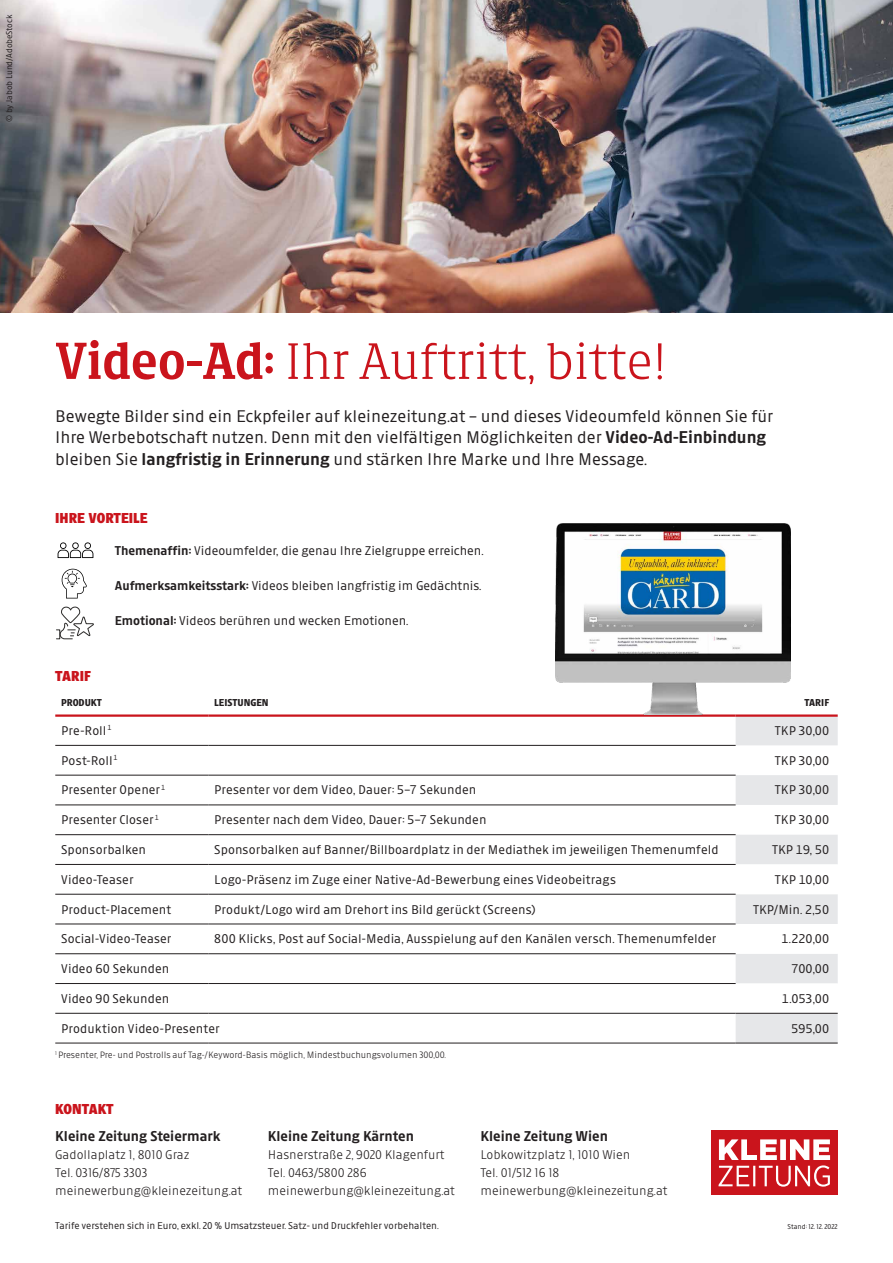
<style>
.page{position:relative;width:893px;height:1263px;background:#fff}
.page>*{position:absolute;margin:0;border:0;box-sizing:border-box;transform-origin:0 0}
._01_Headline{font:300 54.75px "Kleine Titel";color:#ca141c}
.Vorteile-Text_9_12{font:18px/21.6px "Kleine Sans";color:#231f20}
.Vorteile-Text_9_12-2{font:500 15px "Kleine Sans";color:#231f20}
.Headline_klein_Versa{font:900 15px "Kleine Sans";color:#ca141c}
.Tab_Text_links{font:13.5px "Kleine Sans";letter-spacing:.005em;color:#231f20}
.Vorteile-Text_9_12-3{font:300 13.5px/18px "Kleine Sans";color:#231f20}
.Vorteile-Text_9_12-4{font:13.5px "Kleine Sans";color:#231f20}
.Tab_Text_rechts{font:13.5px "Kleine Sans";letter-spacing:.005em;color:#231f20}
.Fußnote{font:10.5px "Kleine Sans";color:#231f20}
.Tab_Rubrik_Titel_lin{font:700 10.5px "Kleine Sans";color:#231f20}
.Fußzeile{font:300 9.9px "Kleine Sans";color:#231f20}
.Fotocredit{font:9px "Kleine Sans";letter-spacing:-.01em;color:#231f20}
.Fußnote-2{font:7.5px "Kleine Sans";color:#231f20}
.s1{font-weight:500}
</style>
<div class="page">
<img style="left:0;top:0;width:893px;height:313px">
<svg style="left:62px;top:569px;width:25px;height:29px"></svg>
<svg style="left:59px;top:606px;width:34px;height:33px"></svg>
<svg style="left:58px;top:542px;width:35px;height:16px"></svg>
<div style="left:711px;top:1131px;width:127px;height:64px;background:#ca141c"></div>
<svg style="left:718px;top:1139px;width:112px;height:48px"></svg>
<svg style="left:736px;top:717px;width:102px;height:326px"></svg>
<hr style="left:55px;top:745px;width:153px;height:1px;background:#231f20">
<hr style="left:55px;top:775px;width:153px;height:1px;background:#231f20">
<hr style="left:55px;top:805px;width:153px;height:1px;background:#231f20">
<hr style="left:55px;top:834px;width:153px;height:1px;background:#231f20">
<hr style="left:55px;top:864px;width:153px;height:1px;background:#231f20">
<hr style="left:55px;top:894px;width:153px;height:1px;background:#231f20">
<hr style="left:55px;top:924px;width:153px;height:1px;background:#231f20">
<hr style="left:55px;top:953px;width:153px;height:1px;background:#231f20">
<hr style="left:55px;top:983px;width:153px;height:1px;background:#231f20">
<hr style="left:55px;top:1013px;width:153px;height:1px;background:#231f20">
<hr style="left:55px;top:1043px;width:153px;height:1px;background:#231f20">
<hr style="left:208px;top:1043px;width:528px;height:1px;background:#231f20">
<hr style="left:55px;top:714px;width:153px;height:3px;background:#ca141c">
<hr style="left:208px;top:714px;width:528px;height:3px;background:#ca141c">
<hr style="left:736px;top:714px;width:102px;height:3px;background:#ca141c">
<hr style="left:736px;top:1013px;width:102px;height:1px;background:#231f20">
<hr style="left:736px;top:1043px;width:102px;height:1px;background:#231f20">
<hr style="left:208px;top:745px;width:528px;height:1px;background:#231f20">
<hr style="left:208px;top:775px;width:528px;height:1px;background:#231f20">
<hr style="left:208px;top:805px;width:528px;height:1px;background:#231f20">
<hr style="left:208px;top:834px;width:528px;height:1px;background:#231f20">
<hr style="left:208px;top:864px;width:528px;height:1px;background:#231f20">
<hr style="left:208px;top:894px;width:528px;height:1px;background:#231f20">
<hr style="left:208px;top:924px;width:528px;height:1px;background:#231f20">
<hr style="left:208px;top:953px;width:528px;height:1px;background:#231f20">
<hr style="left:208px;top:983px;width:528px;height:1px;background:#231f20">
<hr style="left:208px;top:1013px;width:528px;height:1px;background:#231f20">
<img style="left:556px;top:523px;width:234px;height:192px">
<p class="Fotocredit" style="left:4px;top:122px;width:108px;rotate:-90deg">© by Jabob Lund/AdobeStock</p>
<p class="_01_Headline" style="left:55px;top:326px;width:613px"><span class="s1">Video-Ad:</span> Ihr Auftritt, bitte!</p>
<p class="Vorteile-Text_9_12" style="left:55px;top:404px;width:719px">Bewegte Bilder sind ein Eckpfeiler auf kleinezeitung.at – und dieses Videoumfeld können Sie für<br>Ihre Werbebotschaft nutzen. Denn mit den vielfältigen Möglichkeiten der <span class="s1">Video-Ad-Einbindung </span>bleiben Sie <span class="s1">langfristig in Erinnerung</span> und stärken Ihre Marke und Ihre Message.</p>
<p class="Headline_klein_Versa" style="left:55px;top:508px;width:94px">IHRE VORTEILE</p>
<p class="Vorteile-Text_9_12-4" style="left:115px;top:542px;width:370px"><span class="s1">Themenaffin:</span> Videoumfelder, die genau Ihre Zielgruppe erreichen.</p>
<p class="Vorteile-Text_9_12-4" style="left:115px;top:577px;width:368px"><span class="s1">Aufmerksamkeitsstark:</span> Videos bleiben langfristig im Gedächtnis.</p>
<p class="Vorteile-Text_9_12-4" style="left:115px;top:612px;width:295px"><span class="s1">Emotional:</span> Videos berühren und wecken Emotionen.</p>
<p class="Headline_klein_Versa" style="left:55px;top:666px;width:37px">TARIF</p>
<p class="Tab_Rubrik_Titel_lin" style="left:61px;top:695px;width:42px">PRODUKT</p>
<p class="Tab_Rubrik_Titel_lin" style="left:214px;top:695px;width:56px">LEISTUNGEN</p>
<p class="Tab_Rubrik_Titel_lin" style="left:804px;top:695px;width:26px">TARIF</p>
<p class="Tab_Text_links" style="left:61px;top:722px;width:52px">Pre-Roll<sup>1</sup></p>
<p class="Tab_Text_rechts" style="left:775px;top:722px;width:56px">TKP 30,00</p>
<p class="Tab_Text_links" style="left:61px;top:752px;width:58px">Post-Roll<sup>1</sup></p>
<p class="Tab_Text_rechts" style="left:775px;top:752px;width:56px">TKP 30,00</p>
<p class="Tab_Text_links" style="left:61px;top:781px;width:106px">Presenter Opener<sup>1</sup></p>
<p class="Tab_Text_links" style="left:214px;top:781px;width:263px">Presenter vor dem Video, Dauer: 5–7 Sekunden</p>
<p class="Tab_Text_rechts" style="left:775px;top:781px;width:56px">TKP 30,00</p>
<p class="Tab_Text_links" style="left:61px;top:811px;width:99px">Presenter Closer<sup>1</sup></p>
<p class="Tab_Text_links" style="left:214px;top:811px;width:274px">Presenter nach dem Video, Dauer: 5–7 Sekunden</p>
<p class="Tab_Text_rechts" style="left:775px;top:811px;width:56px">TKP 30,00</p>
<p class="Tab_Text_links" style="left:61px;top:841px;width:86px">Sponsorbalken</p>
<p class="Tab_Text_links" style="left:214px;top:841px;width:506px">Sponsorbalken auf Banner/Billboardplatz in der Mediathek im jeweiligen Themenumfeld</p>
<p class="Tab_Text_rechts" style="left:772px;top:841px;width:59px">TKP 19, 50</p>
<p class="Tab_Text_links" style="left:61px;top:871px;width:74px">Video-Teaser</p>
<p class="Tab_Text_links" style="left:214px;top:871px;width:403px">Logo-Präsenz im Zuge einer Native-Ad-Bewerbung eines Videobeitrags</p>
<p class="Tab_Text_rechts" style="left:775px;top:871px;width:56px">TKP 10,00</p>
<p class="Tab_Text_links" style="left:61px;top:900px;width:112px">Product-Placement</p>
<p class="Tab_Text_links" style="left:214px;top:900px;width:323px">Produkt/Logo wird am Drehort ins Bild gerückt (Screens)</p>
<p class="Tab_Text_rechts" style="left:753px;top:900px;width:78px">TKP/Min. 2,50</p>
<p class="Tab_Text_links" style="left:61px;top:930px;width:112px">Social-Video-Teaser</p>
<p class="Tab_Text_links" style="left:214px;top:930px;width:504px">800 Klicks, Post auf Social-Media, Ausspielung auf den Kanälen versch. Themenumfelder</p>
<p class="Tab_Text_rechts" style="left:781px;top:930px;width:49px">1.220,00</p>
<p class="Tab_Text_links" style="left:61px;top:960px;width:110px">Video 60 Sekunden</p>
<p class="Tab_Text_rechts" style="left:791px;top:960px;width:39px">700,00</p>
<p class="Tab_Text_links" style="left:61px;top:990px;width:110px">Video 90 Sekunden</p>
<p class="Tab_Text_rechts" style="left:782px;top:990px;width:49px">1.053,00</p>
<p class="Tab_Text_links" style="left:61px;top:1019px;width:160px">Produktion Video-Presenter</p>
<p class="Tab_Text_rechts" style="left:791px;top:1019px;width:39px">595,00</p>
<p class="Fußzeile" style="left:55px;top:1049px;width:392px"><sup>1</sup> Presenter, Pre- und Postrolls auf Tag-/Keyword-Basis möglich, Mindestbuchungsvolumen 300,00.</p>
<p class="Headline_klein_Versa" style="left:55px;top:1099px;width:60px">KONTAKT</p>
<p class="Vorteile-Text_9_12-2" style="left:55px;top:1126px;width:167px">Kleine Zeitung Steiermark</p>
<p class="Vorteile-Text_9_12-3" style="left:55px;top:1144px;width:189px">Gadollaplatz 1, 8010 Graz<br>Tel. 0316/875 3303 meinewerbung@kleinezeitung.at</p>
<p class="Vorteile-Text_9_12-2" style="left:268px;top:1126px;width:148px">Kleine Zeitung Kärnten</p>
<p class="Vorteile-Text_9_12-3" style="left:268px;top:1144px;width:189px">Hasnerstraße 2, 9020 Klagenfurt<br>Tel. 0463/5800 286 meinewerbung@kleinezeitung.at</p>
<p class="Vorteile-Text_9_12-2" style="left:480px;top:1126px;width:129px">Kleine Zeitung Wien</p>
<p class="Vorteile-Text_9_12-3" style="left:480px;top:1144px;width:189px">Lobkowitzplatz 1, 1010 Wien<br>Tel. 01/512 16 18 meinewerbung@kleinezeitung.at</p>
<p class="Fußnote" style="left:55px;top:1219px;width:385px">Tarife verstehen sich in Euro, exkl. 20 % Umsatzsteuer. Satz- und Druckfehler vorbehalten.</p>
<p class="Fußnote-2" style="left:788px;top:1222px;width:52px">Stand: 12. 12. 2022</p>
</div>
